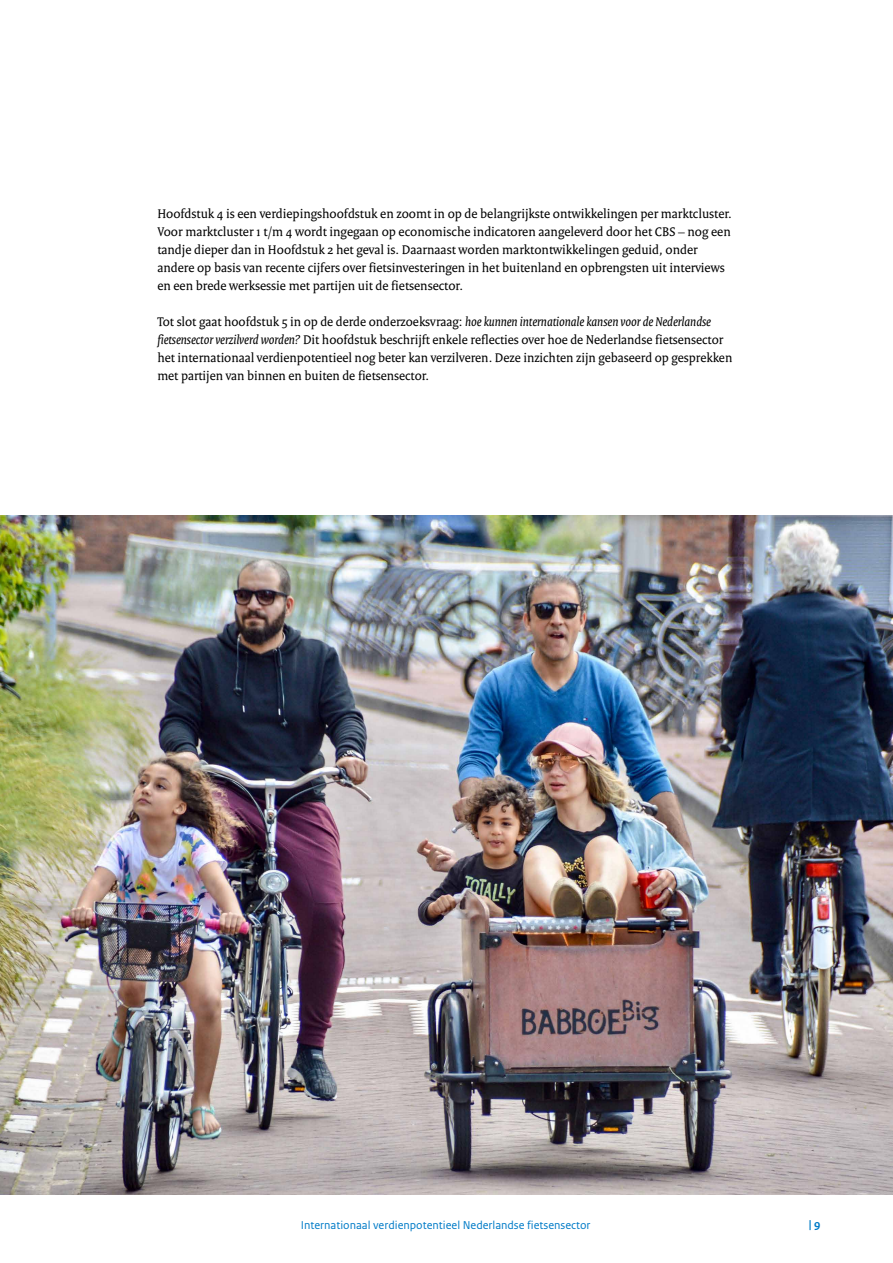
<style>
.page{position:relative;width:893px;height:1263px;background:#fff}
.page>*{position:absolute;margin:0;border:0;box-sizing:border-box;transform-origin:0 0}
.t1{font:13.5px/18px "Rijksoverheid Serif";color:#000}
.t2{font:12px "Rijksoverheid Sans Text";color:#007bc7}
.t3{font:700 12px "Rijksoverheid Sans Text";color:#007bc7}
.s1{font-style:italic}
</style>
<div class="page">
<img style="left:0;top:516px;width:893px;height:679px">
<p class="t1" style="left:157px;top:204px;width:576px">Hoofdstuk 4 is een verdiepingshoofdstuk en zoomt in op de belangrijkste ontwikkelingen per marktcluster.<br>Voor marktcluster 1 t/m 4 wordt ingegaan op economische indicatoren aangeleverd door het CBS – nog een tandje dieper dan in Hoofdstuk 2 het geval is. Daarnaast worden marktontwikkelingen geduid, onder andere op basis van recente cijfers over fietsinvesteringen in het buitenland en opbrengsten uit interviews en een brede werksessie met partijen uit de fietsensector.</p>
<p class="t1" style="left:157px;top:312px;width:577px">Tot slot gaat hoofdstuk 5 in op de derde onderzoeksvraag: <span class="s1">hoe kunnen internationale kansen voor de Nederlandse fietsensector verzilverd worden?</span> Dit hoofdstuk beschrijft enkele reflecties over hoe de Nederlandse fietsensector het internationaal verdienpotentieel nog beter kan verzilveren. Deze inzichten zijn gebaseerd op gesprekken met partijen van binnen en buiten de fietsensector.</p>
<p class="t2" style="left:301px;top:1218px;width:291px">Internationaal verdienpotentieel Nederlandse fietsensector</p>
<p class="t3" style="left:809px;top:1217px;width:13px">| 9</p>
</div>
